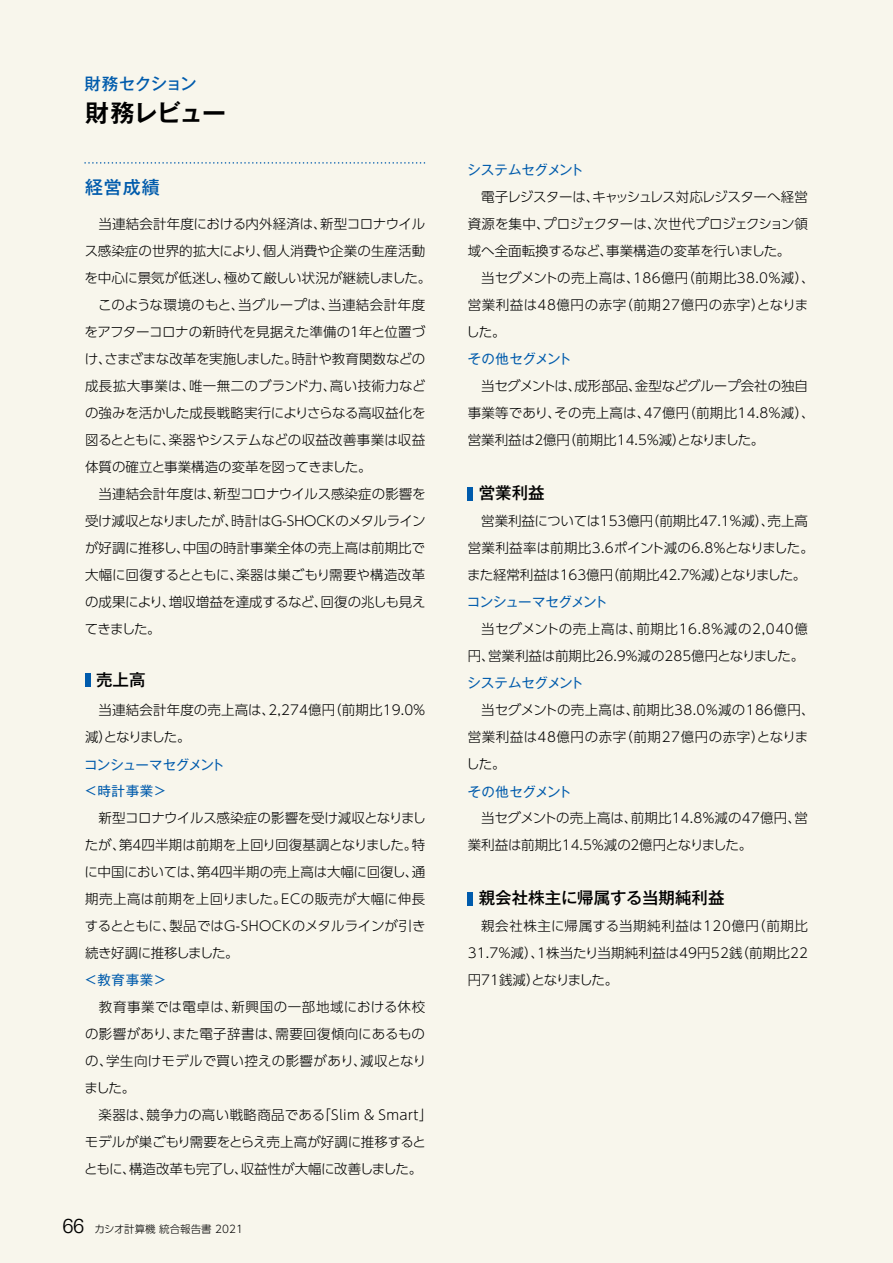
<style>
.page{position:relative;width:893px;height:1263px;background:#f8f6ec}
.page>*{position:absolute;margin:0;border:0;box-sizing:border-box;transform-origin:0 0}
.t1{font:700 24px "Gothic MB101 Pro De";letter-spacing:-.035em;color:#000}
.t2{font:500 18px "Gothic MB101 Pro";color:#005bac}
.t3{font:500 16.5px "Gothic MB101 Pro";color:#000}
.t4{font:500 16.5px "Gothic MB101 Pro";letter-spacing:-.04em;color:#005bac}
.t5{font:300 13.5px/27px "UD Shin Go Pro";color:#000}
.t6{font:13.5px "Gothic MB101 Pro";letter-spacing:-.03em;color:#005bac}
.t7{font:300 13.5px/27px "UD Shin Go Pro";letter-spacing:.03em;color:#000}
.t8{font:300 13.5px/27px "UD Shin Go Pro";letter-spacing:.025em;color:#000}
.t9{font:300 10.5px "UD Shin Go Pro";color:#000}
.s1{font-family:"Univers LT Std";font-size:20.25px}
</style>
<div class="page">
<svg style="left:85px;top:162px;width:340px;height:2px"></svg>
<div style="left:85px;top:673px;width:5px;height:14px;background:#005bac"></div>
<div style="left:468px;top:487px;width:5px;height:13px;background:#005bac"></div>
<div style="left:468px;top:892px;width:5px;height:13px;background:#005bac"></div>
<p class="t4" style="left:85px;top:70px;width:113px">財務セクション</p>
<h1 class="t1" style="left:85px;top:93px;width:143px">財務レビュー</h1>
<h2 class="t2" style="left:85px;top:172px;width:76px">経営成績</h2>
<p class="t5" style="left:85px;top:209px;width:348px;text-indent:14px">当連結会計年度における内外経済は、新型コロナウイルス感染症の世界的拡大により、個人消費や企業の生産活動を中心に景気が低迷し、極めて厳しい状況が継続しました。　このような環境のもと、当グループは、当連結会計年度をアフターコロナの新時代を見据えた準備の１年と位置づけ、さまざまな改革を実施しました。時計や教育関数などの成長拡大事業は、唯一無二のブランド力、高い技術力などの強みを活かした成長戦略実行によりさらなる高収益化を図るとともに、楽器やシステムなどの収益改善事業は収益体質の確立と事業構造の変革を図ってきました。</p>
<p class="t5" style="left:85px;top:479px;width:342px;text-align:justify;text-indent:14px">当連結会計年度は、新型コロナウイルス感染症の影響を受け減収となりましたが、時計はG-SHOCKのメタルラインが好調に推移し、中国の時計事業全体の売上高は前期比で大幅に回復するとともに、楽器は巣ごもり需要や構造改革の成果により、増収増益を達成するなど、回復の兆しも見えてきました。</p>
<p class="t3" style="left:96px;top:666px;width:51px">売上高</p>
<p class="t5" style="left:85px;top:695px;width:343px;text-indent:14px">当連結会計年度の売上高は、2,274億円（前期比19.0％減）となりました。</p>
<p class="t6" style="left:84px;top:754px;width:142px">コンシューマセグメント</p>
<p class="t6" style="left:467px;top:158px;width:118px">システムセグメント</p>
<p class="t5" style="left:468px;top:182px;width:342px;text-align:justify;text-indent:14px">電子レジスターは、キャッシュレス対応レジスターへ経営資源を集中、プロジェクターは、次世代プロジェクション領域へ全面転換するなど、事業構造の変革を行いました。</p>
<p class="t7" style="left:466px;top:263px;width:350px;text-indent:15px">当セグメントの売上高は、186億円（前期比38.0％減）、営業利益は48億円の赤字（前期27億円の赤字）となりました。</p>
<p class="t6" style="left:468px;top:347px;width:105px">その他セグメント</p>
<p class="t5" style="left:468px;top:371px;width:348px;text-indent:14px">当セグメントは、成形部品、金型などグループ会社の独自事業等であり、その売上高は、47億円（前期比14.8％減）、営業利益は２億円（前期比14.5％減）となりました。</p>
<p class="t3" style="left:479px;top:479px;width:67px">営業利益</p>
<p class="t5" style="left:467px;top:506px;width:348px;text-align:center">営業利益については153億円（前期比47.1％減）、売上高<br>営業利益率は前期比3.6ポイント減の6.8％となりました。また経常利益は163億円（前期比42.7％減）となりました。</p>
<p class="t6" style="left:467px;top:590px;width:142px">コンシューマセグメント</p>
<p class="t5" style="left:468px;top:614px;width:342px;text-align:right">当セグメントの売上高は、前期比16.8％減の2,040億円、営業利益は前期比26.9％減の285億円となりました。</p>
<p class="t6" style="left:467px;top:671px;width:118px">システムセグメント</p>
<p class="t8" style="left:466px;top:695px;width:350px;text-indent:15px">当セグメントの売上高は、前期比38.0％減の186億円、営業利益は48億円の赤字（前期27億円の赤字）となりました。</p>
<p class="t6" style="left:84px;top:779px;width:84px">＜時計事業＞</p>
<p class="t6" style="left:468px;top:780px;width:105px">その他セグメント</p>
<p class="t5" style="left:85px;top:803px;width:343px;text-align:justify">　新型コロナウイルス感染症の影響を受け減収となりましたが、第４四半期は前期を上回り回復基調となりました。特に中国においては、第４四半期の売上高は大幅に回復し、通期売上高は前期を上回りました。ECの販売が大幅に伸長するとともに、製品ではG-SHOCKのメタルラインが引き続き好調に推移しました。</p>
<p class="t6" style="left:84px;top:968px;width:84px">＜教育事業＞</p>
<p class="t5" style="left:85px;top:992px;width:343px;text-align:justify;text-indent:14px">教育事業では電卓は、新興国の一部地域における休校の影響があり、また電子辞書は、需要回復傾向にあるものの、学生向けモデルで買い控えの影響があり、減収となりました。</p>
<p class="t5" style="left:84px;top:1100px;width:350px;text-indent:14px">楽器は、競争力の高い戦略商品である「Slim &amp; Smart」モデルが巣ごもり需要をとらえ売上高が好調に推移するとともに、構造改革も完了し、収益性が大幅に改善しました。</p>
<p class="t9" style="left:62px;top:1221px;width:193px"><span class="s1">66</span>　カシオ計算機 統合報告書 2021　</p>
<p class="t5" style="left:468px;top:803px;width:342px;text-indent:14px">当セグメントの売上高は、前期比14.8％減の47億円、営業利益は前期比14.5％減の２億円となりました。</p>
<p class="t3" style="left:479px;top:884px;width:247px">親会社株主に帰属する当期純利益</p>
<p class="t5" style="left:468px;top:911px;width:342px;text-align:justify;text-indent:14px">親会社株主に帰属する当期純利益は120億円（前期比31.7％減）、１株当たり当期純利益は49円52銭（前期比22円71銭減）となりました。</p>
</div>
